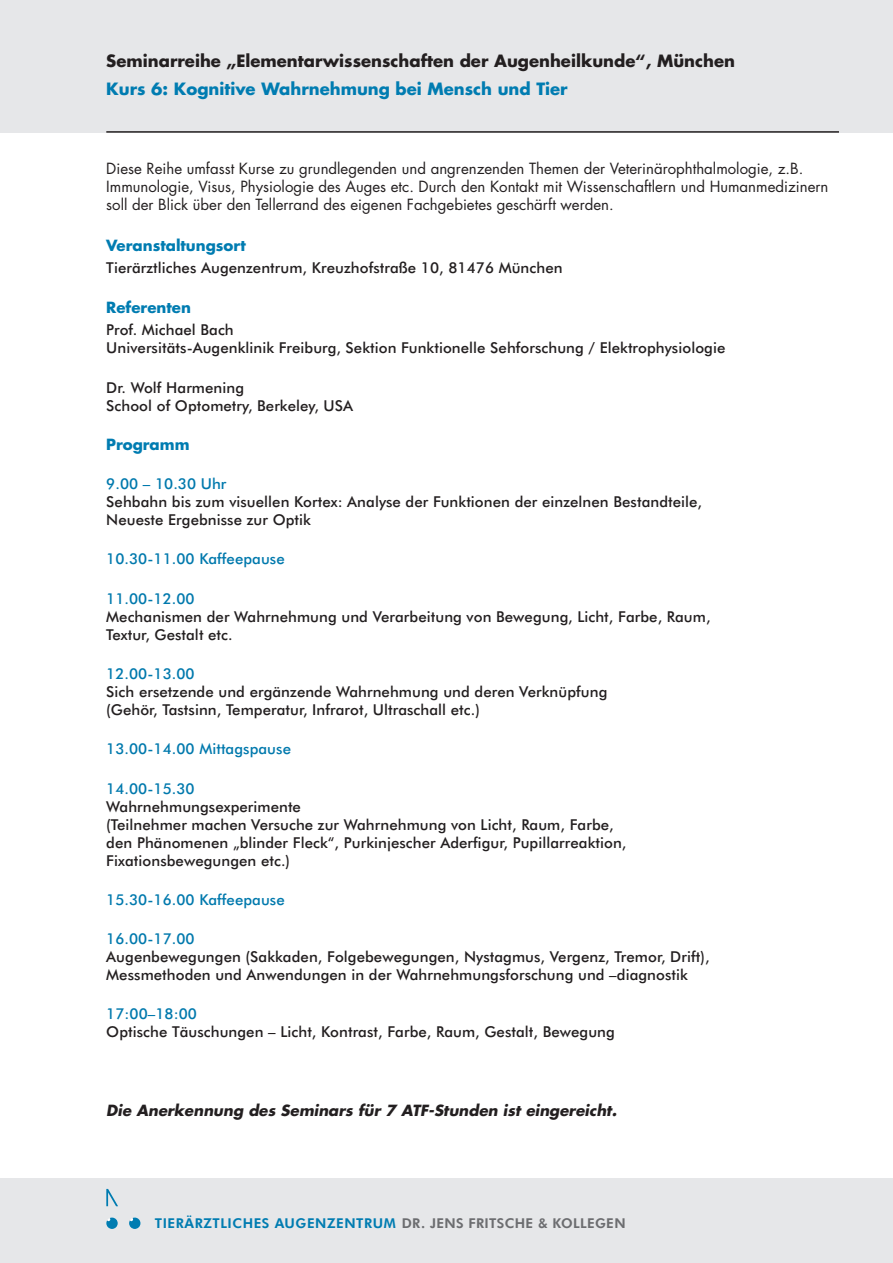
<style>
.page{position:relative;width:893px;height:1263px;background:#fff}
.page>*{position:absolute;margin:0;border:0;box-sizing:border-box;transform-origin:0 0}
.t1{font:700 16.5px "Futura LT";color:#231f20}
.t2{font:700 16.5px "Futura LT";color:#007cb1}
.t3{font:500 15px/18px "Futura BT";letter-spacing:.005em;color:#231f20}
.t4{font:15px/18px "Futura LT";color:#231f20}
.t5{font:500 15px "Futura BT";letter-spacing:.005em;color:#0079ad}
.t6{font:italic 700 15px "Futura LT";color:#231f20}
.t7{font:700 15px "Futura LT";color:#007cb1}
.t8{font:800 13.5px "Futura BT";letter-spacing:.04em;color:#007cb1}
.s1{color:#6c6d70}
</style>
<div class="page">
<div style="left:0;top:0;width:893px;height:133px;background:#e6e7e9"></div>
<div style="left:0;top:1178px;width:893px;height:85px;background:#e6e7e9"></div>
<svg style="left:106px;top:1189px;width:12px;height:17px"></svg>
<svg style="left:106px;top:1217px;width:12px;height:12px"></svg>
<svg style="left:129px;top:1217px;width:11px;height:12px"></svg>
<hr style="left:106px;top:131px;width:733px;height:2px;background:#231f20">
<p class="t1" style="left:106px;top:50px;width:630px">Seminarreihe „Elementarwissenschaften der Augenheilkunde“, München</p>
<p class="t2" style="left:106px;top:78px;width:463px">Kurs 6: Kognitive Wahrnehmung bei Mensch und Tier</p>
<p class="t4" style="left:106px;top:160px;width:724px">Diese Reihe umfasst Kurse zu grundlegenden und angrenzenden Themen der Veterinärophthalmologie, z.B.<br>Immunologie, Visus, Physiologie des Auges etc. Durch den Kontakt mit Wissenschaftlern und Humanmedizinern soll der Blick über den Tellerrand des eigenen Fachgebietes geschärft werden.</p>
<p class="t7" style="left:106px;top:235px;width:141px">Veranstaltungsort</p>
<p class="t3" style="left:106px;top:258px;width:458px">Tierärztliches Augenzentrum, Kreuzhofstraße 10, 81476 München</p>
<p class="t7" style="left:106px;top:298px;width:86px">Referenten</p>
<p class="t3" style="left:106px;top:321px;width:621px">Prof. Michael Bach<br>Universitäts-Augenklinik Freiburg, Sektion Funktionelle Sehforschung / Elektrophysiologie</p>
<p class="t3" style="left:106px;top:378px;width:248px">Dr. Wolf Harmening<br>School of Optometry, Berkeley, USA</p>
<p class="t7" style="left:106px;top:434px;width:85px">Programm</p>
<p class="t5" style="left:106px;top:475px;width:122px">9.00 – 10.30 Uhr</p>
<p class="t3" style="left:106px;top:493px;width:597px">Sehbahn bis zum visuellen Kortex: Analyse der Funktionen der einzelnen Bestandteile,<br>Neueste Ergebnisse zur Optik</p>
<p class="t5" style="left:106px;top:550px;width:180px">10.30-11.00 Kaffeepause</p>
<p class="t5" style="left:106px;top:589px;width:90px">11.00-12.00</p>
<p class="t3" style="left:106px;top:607px;width:606px">Mechanismen der Wahrnehmung und Verarbeitung von Bewegung, Licht, Farbe, Raum,<br>Textur, Gestalt etc.</p>
<p class="t5" style="left:106px;top:664px;width:90px">12.00-13.00</p>
<p class="t3" style="left:106px;top:682px;width:503px">Sich ersetzende und ergänzende Wahrnehmung und deren Verknüpfung (Gehör, Tastsinn, Temperatur, Infrarot, Ultraschall etc.)</p>
<p class="t5" style="left:106px;top:740px;width:186px">13.00-14.00 Mittagspause</p>
<p class="t5" style="left:106px;top:779px;width:90px">14.00-15.30</p>
<p class="t3" style="left:106px;top:797px;width:522px">Wahrnehmungsexperimente<br>(Teilnehmer machen Versuche zur Wahrnehmung von Licht, Raum, Farbe, den Phänomenen „blinder Fleck“, Purkinjescher Aderfigur, Pupillarreaktion, Fixationsbewegungen etc.)</p>
<p class="t5" style="left:106px;top:890px;width:180px">15.30-16.00 Kaffeepause</p>
<p class="t5" style="left:106px;top:929px;width:90px">16.00-17.00</p>
<p class="t3" style="left:106px;top:947px;width:605px">Augenbewegungen (Sakkaden, Folgebewegungen, Nystagmus, Vergenz, Tremor, Drift),<br>Messmethoden und Anwendungen in der Wahrnehmungsforschung und –diagnostik</p>
<p class="t5" style="left:106px;top:1005px;width:92px">17:00–18:00</p>
<p class="t3" style="left:106px;top:1023px;width:510px">Optische Täuschungen – Licht, Kontrast, Farbe, Raum, Gestalt, Bewegung</p>
<p class="t6" style="left:106px;top:1100px;width:512px">Die Anerkennung des Seminars für 7 ATF-Stunden ist eingereicht.</p>
<p class="t8" style="left:155px;top:1215px;width:472px">TIERÄRZTLICHES AUGENZENTRUM <span class="s1">DR. JENS FRITSCHE &amp; KOLLEGEN</span></p>
</div>
